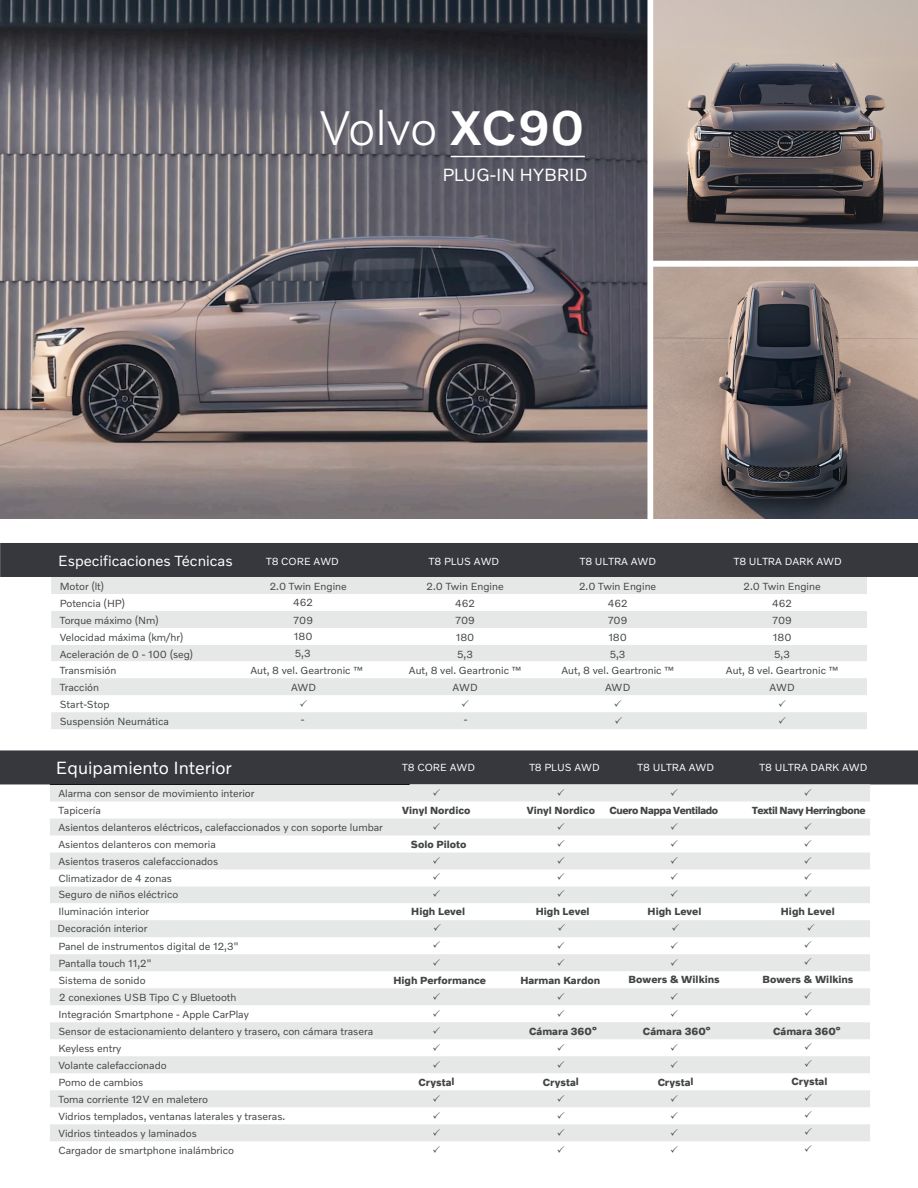
<style>
.page{position:relative;width:918px;height:1188px;background:#fff}
.page>*{position:absolute;margin:0;border:0;box-sizing:border-box;transform-origin:0 0}
.t1{font:300 49.5px "Volvo Novum";letter-spacing:-.005em;color:#fff}
.t2{font:18px "Volvo Novum";color:#fff}
.t3{font:15px "Volvo Novum";color:#fff}
.t4{font:10.5px/17px "Volvo Novum";color:#424446}
.t5{font:700 10.5px "Volvo Novum";color:#424446}
.t6{font:10.5px "Volvo Novum";color:#fff}
.t7{font:700 10.5px "Volvo Novum";letter-spacing:-.04em;color:#424446}
.s1{font-weight:500}
</style>
<div class="page">
<img style="left:0;top:0;width:647px;height:518px">
<img style="left:653px;top:0;width:265px;height:261px">
<img style="left:653px;top:267px;width:265px;height:251px">
<hr style="left:451px;top:156px;width:134px;height:1px;background:#fff">
<div style="left:0;top:543px;width:918px;height:34px;background:#36383e"></div>
<svg style="left:51px;top:577px;width:816px;height:152px;fill:#e6e8e7"></svg>
<svg style="left:50px;top:796px;width:820px;height:345px"></svg>
<svg style="left:462px;top:700px;width:7px;height:7px"></svg>
<svg style="left:614px;top:700px;width:7px;height:7px"></svg>
<svg style="left:779px;top:700px;width:7px;height:7px"></svg>
<svg style="left:615px;top:717px;width:7px;height:7px"></svg>
<svg style="left:779px;top:717px;width:7px;height:7px"></svg>
<svg style="left:300px;top:700px;width:7px;height:7px"></svg>
<svg style="left:558px;top:823px;width:6px;height:7px"></svg>
<svg style="left:558px;top:840px;width:6px;height:7px"></svg>
<svg style="left:558px;top:857px;width:6px;height:7px"></svg>
<svg style="left:558px;top:873px;width:6px;height:7px"></svg>
<svg style="left:558px;top:890px;width:6px;height:7px"></svg>
<svg style="left:558px;top:941px;width:6px;height:7px"></svg>
<svg style="left:558px;top:958px;width:6px;height:7px"></svg>
<svg style="left:558px;top:992px;width:6px;height:7px"></svg>
<svg style="left:558px;top:1009px;width:6px;height:7px"></svg>
<svg style="left:558px;top:1043px;width:6px;height:7px"></svg>
<svg style="left:558px;top:1060px;width:6px;height:7px"></svg>
<svg style="left:558px;top:1094px;width:6px;height:7px"></svg>
<svg style="left:558px;top:1111px;width:6px;height:7px"></svg>
<svg style="left:558px;top:1128px;width:6px;height:7px"></svg>
<svg style="left:433px;top:823px;width:7px;height:7px"></svg>
<svg style="left:433px;top:857px;width:7px;height:7px"></svg>
<svg style="left:433px;top:873px;width:7px;height:7px"></svg>
<svg style="left:433px;top:890px;width:7px;height:7px"></svg>
<svg style="left:433px;top:941px;width:7px;height:7px"></svg>
<svg style="left:433px;top:958px;width:7px;height:7px"></svg>
<svg style="left:433px;top:992px;width:7px;height:7px"></svg>
<svg style="left:433px;top:1009px;width:7px;height:7px"></svg>
<svg style="left:433px;top:1026px;width:7px;height:7px"></svg>
<svg style="left:433px;top:1043px;width:7px;height:7px"></svg>
<svg style="left:433px;top:1060px;width:7px;height:7px"></svg>
<svg style="left:433px;top:1094px;width:7px;height:7px"></svg>
<svg style="left:433px;top:1111px;width:7px;height:7px"></svg>
<svg style="left:433px;top:1128px;width:7px;height:7px"></svg>
<svg style="left:671px;top:823px;width:7px;height:7px"></svg>
<svg style="left:671px;top:840px;width:7px;height:7px"></svg>
<svg style="left:671px;top:857px;width:7px;height:7px"></svg>
<svg style="left:671px;top:873px;width:7px;height:7px"></svg>
<svg style="left:671px;top:890px;width:7px;height:7px"></svg>
<svg style="left:671px;top:941px;width:7px;height:7px"></svg>
<svg style="left:671px;top:958px;width:7px;height:7px"></svg>
<svg style="left:671px;top:992px;width:7px;height:7px"></svg>
<svg style="left:671px;top:1009px;width:7px;height:7px"></svg>
<svg style="left:671px;top:1043px;width:7px;height:7px"></svg>
<svg style="left:671px;top:1060px;width:7px;height:7px"></svg>
<svg style="left:671px;top:1094px;width:7px;height:7px"></svg>
<svg style="left:671px;top:1111px;width:7px;height:7px"></svg>
<svg style="left:671px;top:1128px;width:7px;height:7px"></svg>
<svg style="left:0;top:750px;width:918px;height:46px;background:#64666a"></svg>
<svg style="left:805px;top:823px;width:7px;height:7px"></svg>
<svg style="left:805px;top:840px;width:7px;height:7px"></svg>
<svg style="left:805px;top:857px;width:7px;height:7px"></svg>
<svg style="left:805px;top:873px;width:7px;height:7px"></svg>
<svg style="left:805px;top:890px;width:7px;height:7px"></svg>
<svg style="left:805px;top:941px;width:7px;height:7px"></svg>
<svg style="left:805px;top:958px;width:7px;height:7px"></svg>
<svg style="left:805px;top:992px;width:7px;height:7px"></svg>
<svg style="left:805px;top:1009px;width:7px;height:7px"></svg>
<svg style="left:805px;top:1043px;width:7px;height:7px"></svg>
<svg style="left:805px;top:1060px;width:7px;height:7px"></svg>
<svg style="left:805px;top:1094px;width:7px;height:7px"></svg>
<svg style="left:805px;top:1111px;width:7px;height:7px"></svg>
<svg style="left:805px;top:1128px;width:7px;height:7px"></svg>
<svg style="left:434px;top:923px;width:7px;height:7px"></svg>
<svg style="left:558px;top:924px;width:7px;height:6px"></svg>
<svg style="left:672px;top:924px;width:7px;height:6px"></svg>
<svg style="left:807px;top:924px;width:7px;height:6px"></svg>
<h1 class="t1" style="left:319px;top:97px;width:267px">Volvo <span class="s1">XC90</span></h1>
<h2 class="t2" style="left:442px;top:164px;width:147px">PLUG-IN HYBRID</h2>
<h3 class="t3" style="left:58px;top:551px;width:176px">Especificaciones Técnicas</h3>
<p class="t4" style="left:60px;top:578px;width:135px">Motor (lt)<br>Potencia (HP)<br>Torque máximo (Nm)<br>Velocidad máxima (km/hr)<br>Aceleración de 0 - 100 (seg)<br>Transmisión<br>Tracción<br>Start-Stop</p>
<p class="t4" style="left:270px;top:578px;width:79px">2.0 Twin Engine</p>
<p class="t4" style="left:427px;top:578px;width:79px">2.0 Twin Engine</p>
<p class="t6" style="left:266px;top:555px;width:74px">T8 CORE AWD</p>
<p class="t6" style="left:429px;top:555px;width:72px">T8 PLUS AWD</p>
<p class="t6" style="left:580px;top:555px;width:78px">T8 ULTRA AWD</p>
<p class="t6" style="left:734px;top:555px;width:109px">T8 ULTRA DARK AWD</p>
<p class="t4" style="left:726px;top:578px;width:114px;text-align:center">2.0 Twin Engine<br>462<br>709<br>180<br>5,3<br>Aut, 8 vel. Geartronic ™<br>AWD</p>
<p class="t4" style="left:561px;top:578px;width:114px;text-align:center">2.0 Twin Engine<br>462<br>709<br>180<br>5,3<br>Aut, 8 vel. Geartronic ™<br>AWD</p>
<p class="t4" style="left:293px;top:594px;width:21px">462</p>
<p class="t4" style="left:455px;top:595px;width:21px">462</p>
<p class="t4" style="left:293px;top:611px;width:22px">709</p>
<p class="t4" style="left:409px;top:612px;width:114px;text-align:center">709<br>180<br>5,3<br>Aut, 8 vel. Geartronic ™<br>AWD</p>
<p class="t4" style="left:294px;top:628px;width:20px;line-height:16.5px">180<br>5,3</p>
<p class="t4" style="left:250px;top:662px;width:114px;text-align:center">Aut, 8 vel. Geartronic ™<br>AWD</p>
<p class="t4" style="left:60px;top:713px;width:111px">Suspensión Neumática</p>
<p class="t4" style="left:301px;top:710px;width:5px">-</p>
<p class="t4" style="left:464px;top:710px;width:5px">-</p>
<h2 class="t2" style="left:56px;top:757px;width:178px">Equipamiento Interior</h2>
<p class="t4" style="left:58px;top:785px;width:326px">Alarma con sensor de movimiento interior<br>Tapicería<br>Asientos delanteros eléctricos, calefaccionados y con soporte lumbar Asientos delanteros con memoria<br>Asientos traseros calefaccionados<br>Climatizador de 4 zonas<br>Seguro de niños eléctrico<br>Iluminación interior</p>
<p class="t4" style="left:58px;top:937px;width:182px">Panel de instrumentos digital de 12,3"<br>Pantalla touch 11,2"<br>Sistema de sonido</p>
<p class="t4" style="left:58px;top:1005px;width:316px">Integración Smartphone - Apple CarPlay<br>Sensor de estacionamiento delantero y trasero, con cámara trasera Keyless entry<br>Volante calefaccionado<br>Pomo de cambios<br>Toma corriente 12V en maletero<br>Vidrios templados, ventanas laterales y traseras.<br>Vidrios tinteados y laminados<br>Cargador de smartphone inalámbrico</p>
<p class="t4" style="left:57px;top:919px;width:91px">Decoración interior</p>
<p class="t4" style="left:59px;top:988px;width:179px">2 conexiones USB Tipo C y Bluetooth</p>
<p class="t6" style="left:402px;top:761px;width:74px">T8 CORE AWD</p>
<p class="t6" style="left:529px;top:761px;width:72px">T8 PLUS AWD</p>
<p class="t6" style="left:638px;top:761px;width:78px">T8 ULTRA AWD</p>
<p class="t6" style="left:760px;top:761px;width:109px">T8 ULTRA DARK AWD</p>
<p class="t5" style="left:402px;top:804px;width:70px">Vinyl Nordico</p>
<p class="t5" style="left:527px;top:804px;width:70px">Vinyl Nordico</p>
<p class="t7" style="left:609px;top:804px;width:110px">Cuero Nappa Ventilado</p>
<p class="t7" style="left:752px;top:804px;width:115px">Textil Navy Herringbone</p>
<p class="t5" style="left:411px;top:838px;width:57px">Solo Piloto</p>
<p class="t5" style="left:411px;top:905px;width:55px">High Level</p>
<p class="t5" style="left:536px;top:905px;width:55px">High Level</p>
<p class="t5" style="left:648px;top:905px;width:55px">High Level</p>
<p class="t5" style="left:781px;top:905px;width:55px">High Level</p>
<p class="t5" style="left:393px;top:973px;width:94px">High Performance</p>
<p class="t5" style="left:520px;top:973px;width:81px">Harman Kardon</p>
<p class="t5" style="left:629px;top:973px;width:93px">Bowers &amp; Wilkins</p>
<p class="t5" style="left:762px;top:973px;width:93px">Bowers &amp; Wilkins</p>
<p class="t5" style="left:529px;top:1024px;width:69px">Cámara 360°</p>
<p class="t5" style="left:643px;top:1024px;width:69px">Cámara 360°</p>
<p class="t5" style="left:773px;top:1024px;width:69px">Cámara 360°</p>
<p class="t5" style="left:419px;top:1075px;width:37px">Crystal</p>
<p class="t5" style="left:543px;top:1075px;width:37px">Crystal</p>
<p class="t5" style="left:658px;top:1075px;width:37px">Crystal</p>
<p class="t5" style="left:791px;top:1075px;width:38px">Crystal</p>
</div>
